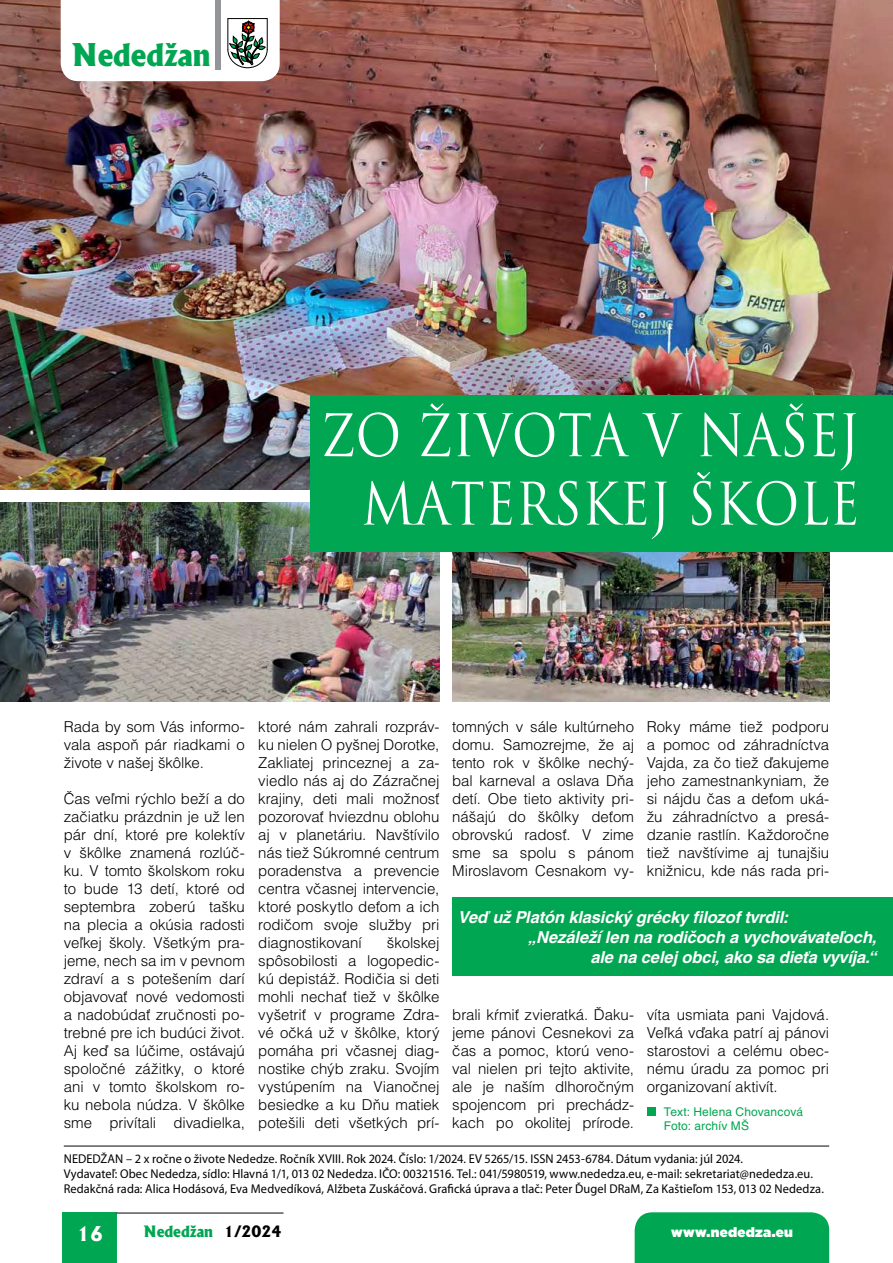
<style>
.page{position:relative;width:893px;height:1263px;background:#fff}
.page>*{position:absolute;margin:0;border:0;box-sizing:border-box;transform-origin:0 0}
.t1{font:57px/68.4px "Trajan CE";color:#fff;text-align:right;scale:.88 1}
.t2{font:800 30px "Albertus";color:#00a651}
.t3{font:800 19.5px "Albertus";color:#fff}
.t4{font:italic 700 16.5px "Helvetica CE";letter-spacing:-.005em;color:#fff}
.t5{font:300 15px/18px "Helvetica CE";letter-spacing:-.005em;color:#000;text-align:justify}
.t6{font:800 15px "Albertus";color:#00a651}
.t7{font:900 13.5px "Gotham";letter-spacing:.02em;color:#fff}
.t8{font:12.75px/15.3px "Myriad Pro";letter-spacing:.005em;color:#000}
.t9{font:12px/14.4px "Helvetica CE";letter-spacing:.01em;color:#00a651}
.s1{color:#000}
</style>
<div class="page">
<img style="left:0;top:0;width:893px;height:489px">
<svg style="left:61px;top:0;width:219px;height:81px"></svg>
<div style="left:62px;top:1212px;width:55px;height:51px;background:#00a651"></div>
<hr style="left:116px;top:1212px;width:168px;height:2px;background:#58595b">
<hr style="left:64px;top:1145px;width:765px;height:2px;background:#58595b">
<div style="left:635px;top:1212px;width:194px;height:51px;background:#00a651"></div>
<div style="left:452px;top:898px;width:441px;height:78px;background:#00a651"></div>
<div style="left:647px;top:1107px;width:9px;height:8px;background:#00a651"></div>
<img style="left:0;top:503px;width:439px;height:199px">
<img style="left:452px;top:552px;width:377px;height:150px">
<div style="left:310px;top:395px;width:583px;height:157px;background:#00a651"></div>
<h2 class="t2" style="left:72px;top:36px;width:140px">Nededžan</h2>
<h1 class="t1" style="left:321px;top:402px;width:614px">ZO ŽIVOTA V NAŠEJ<br>MATERSKEJ ŠKOLE</h1>
<p class="t5" style="left:64px;top:717px;width:183px">Rada by som Vás informo&shy;vala aspoň pár riadkami o živote v našej škôlke.</p>
<p class="t5" style="left:64px;top:789px;width:183px">Čas veľmi rýchlo beží a do začiatku prázdnin je už len pár dní, ktoré pre kolektív v škôlke znamená rozlúč&shy;ku. V tomto školskom roku to bude 13 detí, ktoré od septembra zoberú tašku na plecia a okúsia radosti veľkej školy. Všetkým pra&shy;jeme, nech sa im v pevnom zdraví a s potešením darí objavovať nové vedomosti a nadobúdať zručnosti po&shy;trebné pre ich budúci život.<br>Aj keď sa lúčime, ostávajú spoločné zážitky, o ktoré ani v tomto školskom ro&shy;ku nebola núdza. V škôlke sme privítali divadielka,</p>
<p class="t5" style="left:258px;top:717px;width:183px">ktoré nám zahrali rozpráv&shy;ku nielen O pyšnej Dorotke, Zakliatej princeznej a za&shy;viedlo nás aj do Zázračnej krajiny, deti mali možnosť pozorovať hviezdnu oblohu aj v planetáriu. Navštívilo nás tiež Súkromné centrum poradenstva a prevencie centra včasnej intervencie, ktoré poskytlo deťom a ich rodičom svoje služby pri diagnostikovaní</p>
<p class="t5" style="left:258px;top:933px;width:183px;text-indent:129px">školskej spôsobilosti a logopedic&shy;kú depistáž. Rodičia si deti mohli nechať tiež v škôlke vyšetriť v programe Zdra&shy;vé očká už v škôlke, ktorý pomáha pri včasnej diag&shy;nostike chýb zraku. Svojím vystúpením na Vianočnej besiedke a ku Dňu matiek potešili deti všetkých prí-</p>
<p class="t5" style="left:452px;top:717px;width:183px">tomných v sále kultúrneho domu. Samozrejme, že aj tento rok v škôlke nechý&shy;bal karneval a oslava Dňa detí. Obe tieto aktivity pri&shy;nášajú do škôlky deťom obrovskú radosť. V zime sme sa spolu s pánom Miroslavom Cesnakom vy-</p>
<p class="t5" style="left:647px;top:717px;width:184px">Roky máme tiež podporu a pomoc od záhradníctva Vajda, za čo tiež ďakujeme jeho zamestnankyniam, že si nájdu čas a deťom uká&shy;žu záhradníctvo a presá&shy;dzanie rastlín. Každoročne tiež navštívime aj tunajšiu knižnicu, kde nás rada pri-</p>
<p class="t4" style="left:458px;top:908px;width:332px">Veď už Platón klasický grécky filozof tvrdil:</p>
<p class="t4" style="left:528px;top:928px;width:350px">„Nezáleží len na rodičoch a vychovávateľoch,</p>
<p class="t4" style="left:590px;top:947px;width:288px">ale na celej obci, ako sa dieťa vyvíja.“</p>
<p class="t5" style="left:452px;top:1005px;width:183px">brali kŕmiť zvieratká. Ďaku&shy;jeme pánovi Cesnekovi za čas a pomoc, ktorú veno&shy;val nielen pri tejto aktivite, ale je naším dlhoročným spojencom pri prechádz&shy;kach po okolitej prírode.</p>
<p class="t5" style="left:647px;top:1005px;width:184px">víta usmiata pani Vajdová.<br>Veľká vďaka patrí aj pánovi starostovi a celému obec&shy;nému úradu za pomoc pri organizovaní aktivít.</p>
<p class="t9" style="left:664px;top:1104px;width:141px">Text: Helena Chovancová<br>Foto: archív MŠ</p>
<p class="t8" style="left:64px;top:1150px;width:762px">NEDEDŽAN – 2 x ročne o živote Nededze. Ročník XVIII. Rok 2024. Číslo: 1/2024. EV 5265/15. ISSN 2453-6784. Dátum vydania: júl 2024.<br>Vydavateľ: Obec Nededza, sídlo: Hlavná 1/1, 013 02 Nededza. IČO: 00321516. Tel.: 041/5980519, www.nededza.eu, e-mail: sekretariat@nededza.eu.<br>Redakčná rada: Alica Hodásová, Eva Medvedíková, Alžbeta Zuskáčová. Grafická úprava a tlač: Peter Ďugel DRaM, Za Kaštieľom 153, 013 02 Nededza.</p>
<h3 class="t3" style="left:77px;top:1221px;width:27px">16</h3>
<p class="t6" style="left:144px;top:1222px;width:139px">Nededžan <span class="s1">1/2024</span></p>
<p class="t7" style="left:671px;top:1222px;width:123px">www.nededza.eu</p>
</div>
